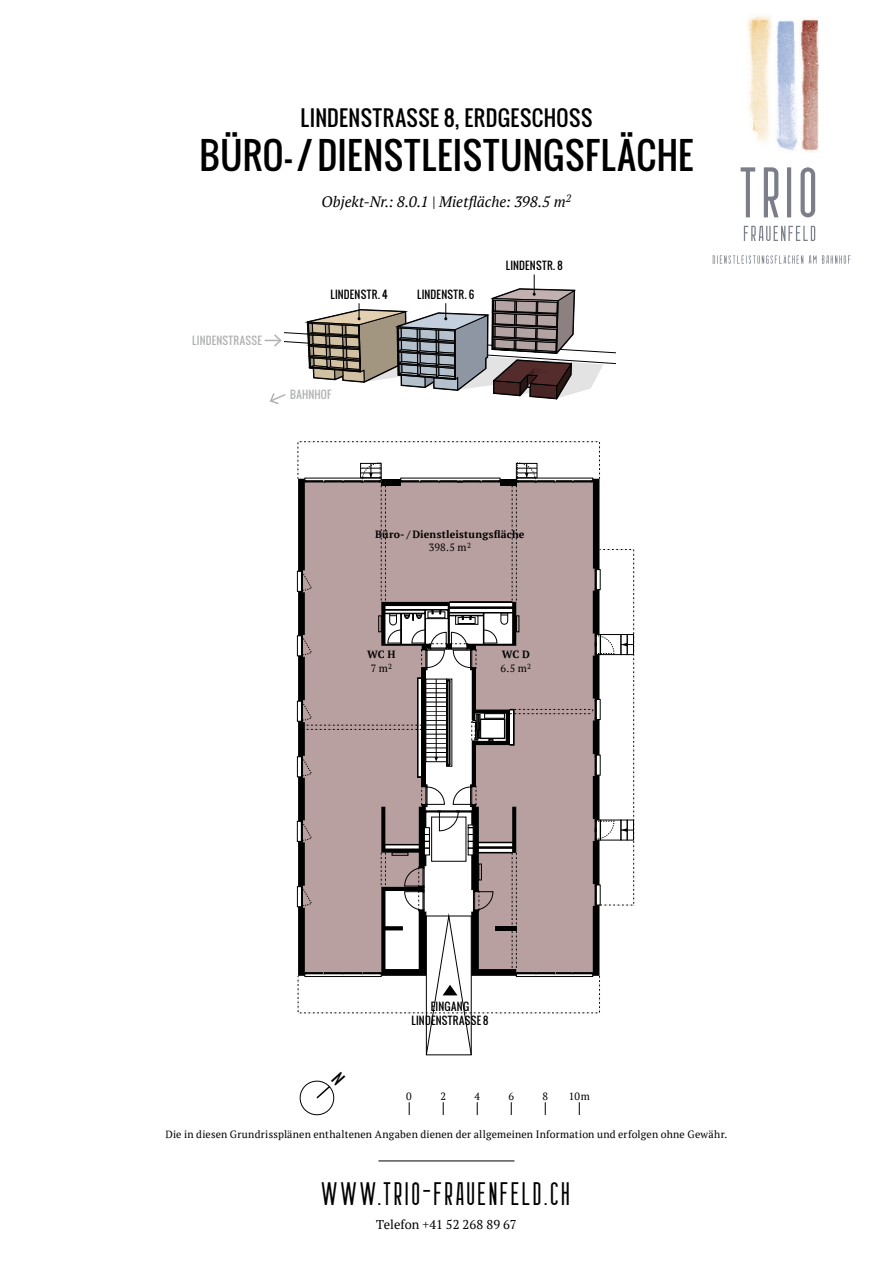
<style>
.page{position:relative;width:893px;height:1263px;background:#fff}
.page>*{position:absolute;margin:0;border:0;box-sizing:border-box;transform-origin:0 0}
.t1{font:36px "Oswald";letter-spacing:.02em;color:#000}
.t2{font:29.1px "Berlin Email 2";letter-spacing:.08em;color:#000}
.t3{font:21px "Oswald";letter-spacing:.025em;color:#000}
.t4{font:italic 15px "PT Serif";color:#000}
.t5{font:12.75px "PT Serif";letter-spacing:-.005em;color:#000}
.t6{font:10.5px/13.5px "PT Serif";letter-spacing:.015em;color:#000}
.t7{font:10.5px/13.5px "Oswald";letter-spacing:.025em;color:#000;text-align:center}
.t8{font:700 10.5px/13.5px "PT Serif";letter-spacing:.02em;color:#000;text-align:center}
.t9{font:10.5px "Oswald";letter-spacing:.025em;color:#b1b2b3}
.s1{font-weight:400}
.s2{font-weight:700}
</style>
<div class="page">
<hr style="left:378px;top:1160px;width:136px;height:1px;background:#000">
<img style="left:777px;top:19px;width:42px;height:133px">
<img style="left:748px;top:15px;width:24px;height:127px">
<svg style="left:713px;top:255px;width:137px;height:9px"></svg>
<svg style="left:744px;top:226px;width:71px;height:15px"></svg>
<svg style="left:741px;top:167px;width:74px;height:50px"></svg>
<div style="left:297px;top:571px;width:5px;height:20px;border:1px solid #000"></div>
<div style="left:297px;top:701px;width:5px;height:20px;border:1px solid #000"></div>
<div style="left:297px;top:886px;width:5px;height:21px;border:1px solid #000"></div>
<div style="left:297px;top:636px;width:5px;height:20px;border:1px solid #000"></div>
<div style="left:297px;top:821px;width:5px;height:20px;border:1px solid #000"></div>
<div style="left:297px;top:757px;width:5px;height:20px;border:1px solid #000"></div>
<svg style="left:265px;top:274px;width:351px;height:131px"></svg>
<svg style="left:298px;top:463px;width:336px;height:592px"></svg>
<svg style="left:409px;top:1102px;width:1px;height:13px"></svg>
<svg style="left:443px;top:1102px;width:1px;height:13px"></svg>
<svg style="left:477px;top:1102px;width:1px;height:13px"></svg>
<svg style="left:511px;top:1102px;width:1px;height:13px"></svg>
<svg style="left:545px;top:1102px;width:1px;height:13px"></svg>
<svg style="left:579px;top:1102px;width:1px;height:13px"></svg>
<svg style="left:299px;top:1080px;width:36px;height:36px"></svg>
<h3 class="t3" style="left:301px;top:102px;width:293px">LINDENSTRASSE 8, ERDGESCHOSS</h3>
<h1 class="t1" style="left:200px;top:128px;width:495px">BÜRO- / DIENSTLEISTUNGSFLÄCHE</h1>
<h3 class="t4" style="left:322px;top:192px;width:251px">Objekt-Nr.: 8.0.1 | Mietfläche: 398.5 m<sup>2</sup></h3>
<p class="t9" style="left:192px;top:333px;width:71px">LINDENSTRASSE</p>
<p class="t7" style="left:330px;top:288px;width:59px">LINDENSTR. 4</p>
<p class="t7" style="left:417px;top:288px;width:59px">LINDENSTR. 6</p>
<p class="t9" style="left:290px;top:386px;width:43px">BAHNHOF</p>
<p class="t7" style="left:506px;top:259px;width:58px">LINDENSTR. 8</p>
<p class="t8" style="left:375px;top:527px;width:151px">Büro- / Dienstleistungsfläche<br><span class="s1">398.5 m</span><sup>2</sup></p>
<p class="t8" style="left:367px;top:647px;width:30px">WC H<br><span class="s1">7 m</span><sup>2</sup></p>
<p class="t6" style="left:500px;top:648px;width:32px"><span class="s2">WC D<br></span>6.5 m<sup>2</sup></p>
<p class="t7" style="left:411px;top:1000px;width:79px">EINGANG<br>LINDENSTRASSE 8</p>
<p class="t6" style="left:406px;top:1089px;width:7px">0</p>
<p class="t6" style="left:440px;top:1089px;width:7px">2</p>
<p class="t6" style="left:474px;top:1089px;width:7px">4</p>
<p class="t6" style="left:508px;top:1089px;width:7px">6</p>
<p class="t6" style="left:543px;top:1089px;width:7px">8</p>
<p class="t6" style="left:569px;top:1089px;width:22px">10m</p>
<p class="t6" style="left:165px;top:1127px;width:564px">Die in diesen Grundrissplänen enthaltenen Angaben dienen der allgemeinen Information und erfolgen ohne Gewähr.</p>
<h2 class="t2" style="left:322px;top:1176px;width:251px">WWW.TRlO-FRAUENFELD.CH</h2>
<p class="t5" style="left:376px;top:1216px;width:142px">Telefon +41 52 268 89 67</p>
</div>
